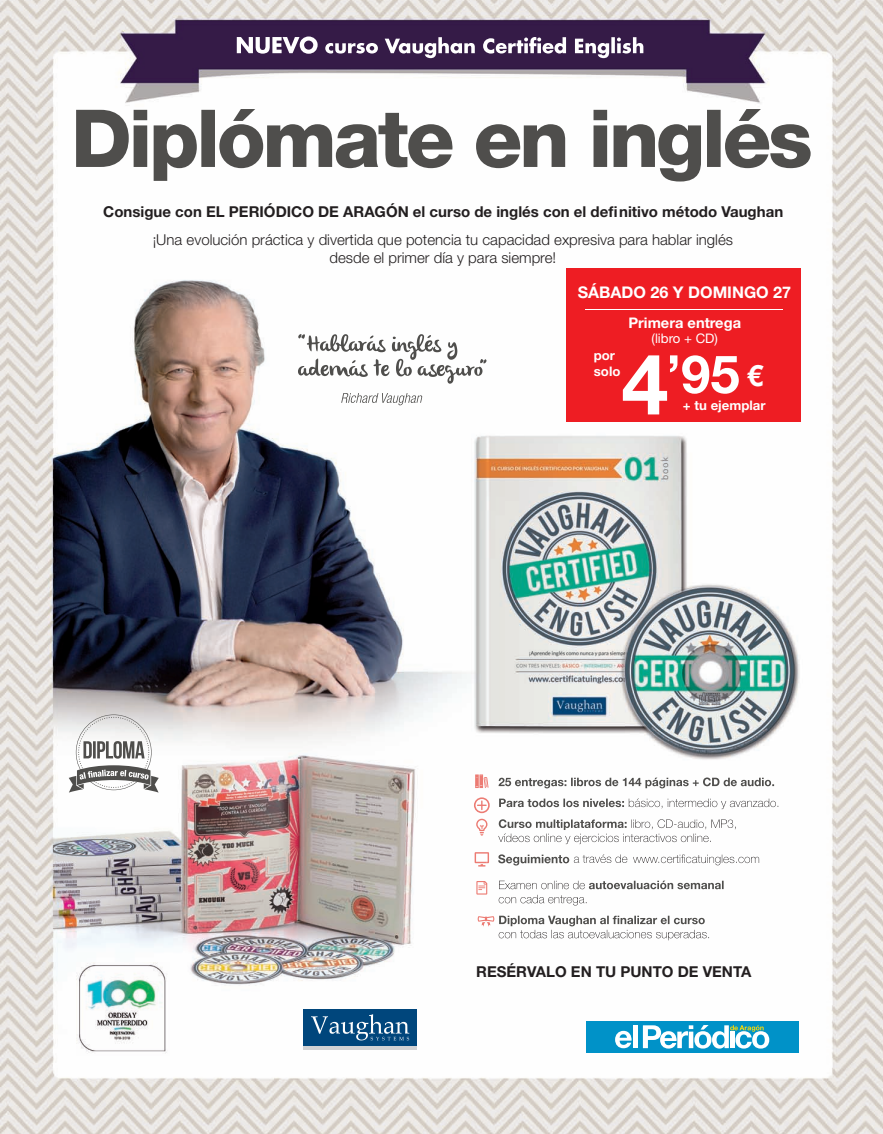
<style>
.page{position:relative;width:883px;height:1134px;background:#fff}
.page>*{position:absolute;margin:0;border:0;box-sizing:border-box;transform-origin:0 0}
.t1{font:700 84.38px "Helvetica Neue LT Std";color:#fff}
.t2{font:700 52.75px "Helvetica Neue LT Std";color:#fff}
.t3{font:700 29.25px "Helvetica Neue LT Std";color:#fff}
.t4{font:700 16.12px "Helvetica Neue LT Std";color:#fff}
.t5{font:300 15px/18px "Helvetica Neue";color:#231f20;text-align:center}
.t6{font:700 15px "Helvetica Neue LT Std";color:#231f20}
.t7{font:700 14.62px "Helvetica Neue LT Std";color:#fff}
.t8{font:700 13.12px/15.9px "Helvetica Neue LT Std";color:#fff}
.t9{font:13.12px "Helvetica Neue LT Std";color:#fff}
</style>
<div class="page">
<img style="left:0;top:0;width:882px;height:1134px">
<svg style="left:76px;top:109px;width:734px;height:73px"></svg>
<div style="left:303px;top:1009px;width:113px;height:38px;background:#00467c"></div>
<hr style="left:303px;top:1046px;width:113px;height:4px;background:#d1d2d4">
<svg style="left:311px;top:1014px;width:98px;height:26px"></svg>
<svg style="left:237px;top:36px;width:406px;height:22px"></svg>
<svg style="left:69px;top:714px;width:90px;height:79px"></svg>
<div style="left:566px;top:269px;width:234px;height:153px;background:#ee1d23"></div>
<svg style="left:475px;top:774px;width:13px;height:14px"></svg>
<svg style="left:476px;top:881px;width:11px;height:13px"></svg>
<svg style="left:474px;top:852px;width:15px;height:14px"></svg>
<svg style="left:476px;top:819px;width:11px;height:17px"></svg>
<svg style="left:474px;top:797px;width:15px;height:16px"></svg>
<svg style="left:477px;top:916px;width:231px;height:24px"></svg>
<svg style="left:498px;top:895px;width:88px;height:10px"></svg>
<svg style="left:499px;top:881px;width:224px;height:8px"></svg>
<svg style="left:633px;top:854px;width:126px;height:11px"></svg>
<svg style="left:498px;top:819px;width:237px;height:25px"></svg>
<svg style="left:499px;top:798px;width:279px;height:11px"></svg>
<svg style="left:498px;top:777px;width:275px;height:11px"></svg>
<svg style="left:498px;top:854px;width:129px;height:11px"></svg>
<hr style="left:585px;top:309px;width:197px;height:1px;background:#fff">
<img style="left:76px;top:963px;width:93px;height:93px">
<div style="left:586px;top:1021px;width:213px;height:31px;background:#0092c8"></div>
<svg style="left:615px;top:1031px;width:16px;height:17px"></svg>
<div style="left:632px;top:1025px;width:5px;height:23px;background:#fff"></div>
<svg style="left:642px;top:1025px;width:127px;height:23px"></svg>
<svg style="left:341px;top:393px;width:81px;height:12px"></svg>
<svg style="left:298px;top:334px;width:188px;height:50px"></svg>
<p class="t6" style="left:103px;top:202px;width:681px">Consigue con EL PERIÓDICO DE ARAGÓN el curso de inglés con el definitivo método Vaughan</p>
<p class="t5" style="left:153px;top:231px;width:581px">¡Una evolución práctica y divertida que potencia tu capacidad expresiva para hablar inglés desde el primer día y para siempre!</p>
<p class="t4" style="left:577px;top:282px;width:215px">SÁBADO 26 Y DOMINGO 27</p>
<p class="t7" style="left:628px;top:314px;width:114px">Primera entrega</p>
<p class="t9" style="left:651px;top:330px;width:68px">(libro + CD)</p>
<p class="t8" style="left:593px;top:348px;width:28px">por solo</p>
<h3 class="t3" style="left:746px;top:357px;width:18px">€</h3>
<h2 class="t2" style="left:666px;top:342px;width:75px">’95</h2>
<h1 class="t1" style="left:621px;top:332px;width:48px">4</h1>
<p class="t8" style="left:682px;top:397px;width:84px">+ tu ejemplar</p>
<p class="t6" style="left:476px;top:962px;width:277px">RESÉRVALO EN TU PUNTO DE VENTA</p>
</div>
